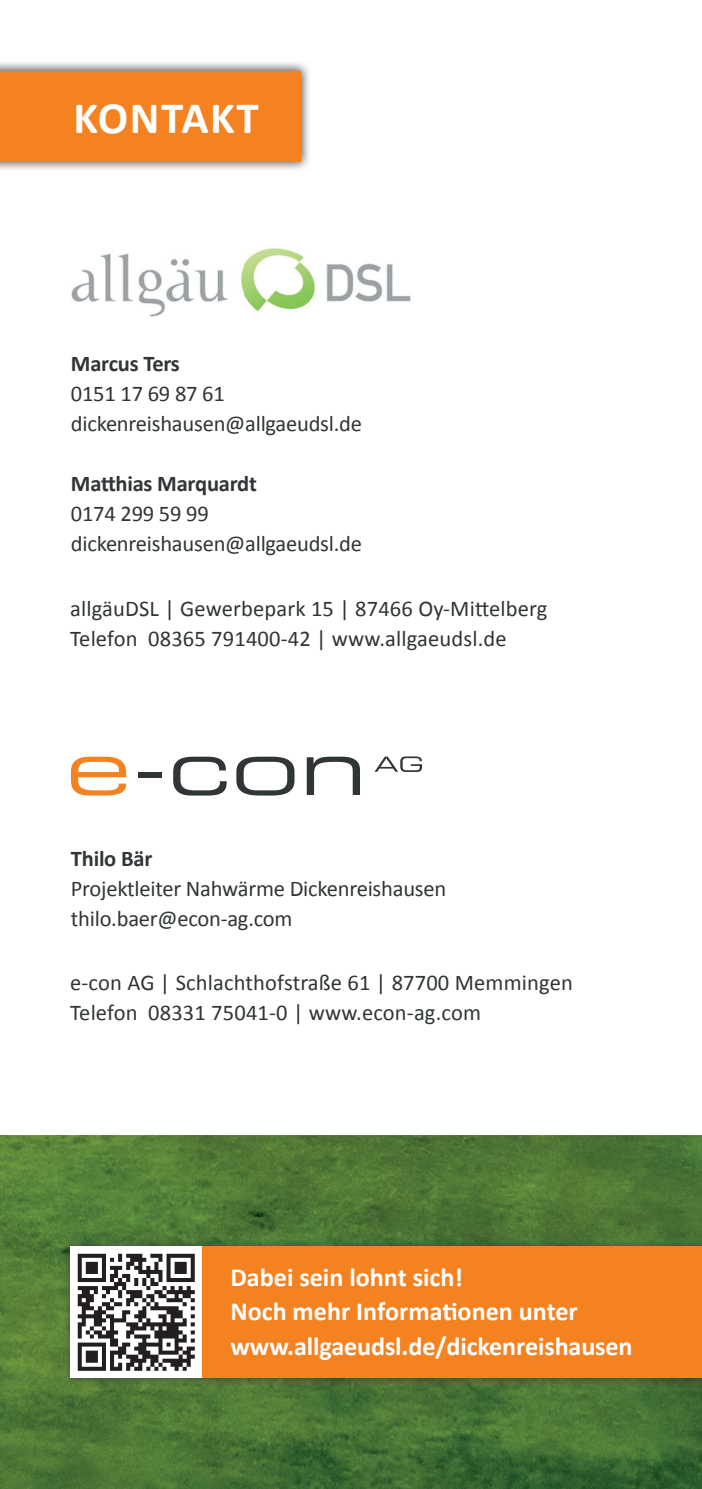
<style>
.page{position:relative;width:702px;height:1489px;background:#fff}
.page>*{position:absolute;margin:0;border:0;box-sizing:border-box;transform-origin:0 0}
.t1{font:700 45px "Calibri";letter-spacing:.035em;color:#fff}
.t2{font:700 26.25px/34.5px "Calibri";letter-spacing:-.005em;color:#fff}
.t3{font:22.5px/30px "Calibri";letter-spacing:-.01em;color:#303537}
.t4{font:700 22.5px "Calibri";letter-spacing:-.01em;color:#303537}
</style>
<div class="page">
<img style="left:71px;top:248px;width:340px;height:69px">
<img style="left:0;top:63px;width:309px;height:106px">
<div style="left:0;top:71px;width:301px;height:90px;background:#f58220"></div>
<svg style="left:71px;top:756px;width:55px;height:39px"></svg>
<div style="left:138px;top:772px;width:23px;height:6px;background:#303537"></div>
<svg style="left:173px;top:756px;width:54px;height:39px"></svg>
<svg style="left:236px;top:756px;width:58px;height:39px"></svg>
<svg style="left:307px;top:756px;width:53px;height:39px"></svg>
<svg style="left:374px;top:756px;width:48px;height:16px"></svg>
<img style="left:0;top:1135px;width:702px;height:353px">
<img style="left:62px;top:1238px;width:640px;height:147px">
<div style="left:71px;top:1246px;width:631px;height:131px;background:#f58220"></div>
<div style="left:71px;top:1246px;width:131px;height:131px;background:#fff"></div>
<svg style="left:78px;top:1253px;width:117px;height:117px"></svg>
<h1 class="t1" style="left:73px;top:89px;width:187px">KONTAKT</h1>
<p class="t4" style="left:71px;top:349px;width:110px">Marcus Ters</p>
<p class="t3" style="left:71px;top:378px;width:292px">0151 17 69 87 61 dickenreishausen@allgaeudsl.de</p>
<p class="t4" style="left:71px;top:469px;width:187px">Matthias Marquardt</p>
<p class="t3" style="left:71px;top:498px;width:292px">0174 299 59 99 dickenreishausen@allgaeudsl.de</p>
<p class="t3" style="left:70px;top:593px;width:479px">allgäuDSL | Gewerbepark 15 | 87466 Oy-Mittelberg<br>Telefon 08365 791400-42 | www.allgaeudsl.de</p>
<p class="t4" style="left:71px;top:843px;width:83px">Thilo Bär</p>
<p class="t3" style="left:71px;top:873px;width:377px">Projektleiter Nahwärme Dickenreishausen thilo.baer@econ-ag.com</p>
<p class="t3" style="left:70px;top:967px;width:504px">e-con AG | Schlachthofstraße 61 | 87700 Memmingen<br>Telefon 08331 75041-0 | www.econ-ag.com</p>
<p class="t2" style="left:230px;top:1259px;width:404px">Dabei sein lohnt sich!<br>Noch mehr Informationen unter www.allgaeudsl.de/dickenreishausen</p>
</div>
